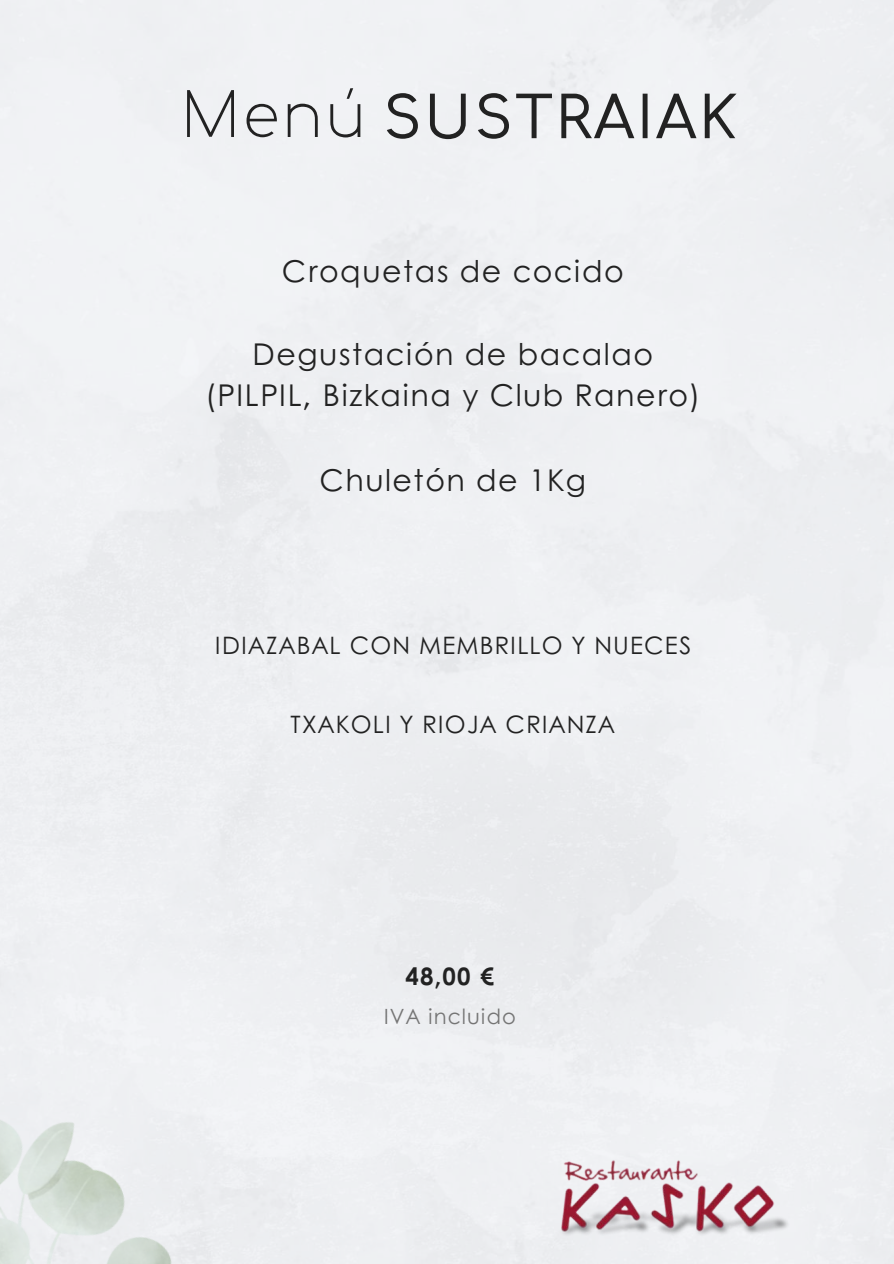
<style>
.page{position:relative;width:894px;height:1264px;background:#fff}
.page>*{position:absolute;margin:0;border:0;box-sizing:border-box;transform-origin:0 0}
.t1{font:57px "T Sqamus";letter-spacing:.05em;color:#222}
.t2{font:30px/41.7px "Century Gothic";letter-spacing:.05em;color:#222;text-align:center}
.t3{font:24px "Century Gothic";letter-spacing:.05em;color:#222}
.t4{font:700 24px "Century Gothic";color:#222}
.t5{font:21px "Century Gothic";letter-spacing:.05em;color:#757575}
.s1{font-weight:100;font-size:60px}
</style>
<div class="page">
<img style="left:0;top:1070px;width:277px;height:193px">
<img style="left:554px;top:1152px;width:260px;height:87px">
<h1 class="t1" style="left:181px;top:66px;width:557px"><span class="s1">Menú</span> SUSTRAIAK</h1>
<p class="t2" style="left:282px;top:249px;width:343px">Croquetas de cocido</p>
<p class="t2" style="left:205px;top:332px;width:497px">Degustación de bacalao (PILPIL, Bizkaina y Club Ranero)</p>
<p class="t2" style="left:319px;top:458px;width:268px">Chuletón de 1Kg</p>
<p class="t3" style="left:215px;top:630px;width:477px">IDIAZABAL CON MEMBRILLO Y NUECES</p>
<p class="t3" style="left:290px;top:708px;width:326px">TXAKOLI Y RIOJA CRIANZA</p>
<p class="t4" style="left:405px;top:960px;width:90px">48,00 €</p>
<p class="t5" style="left:383px;top:1003px;width:134px">IVA incluido</p>
</div>
